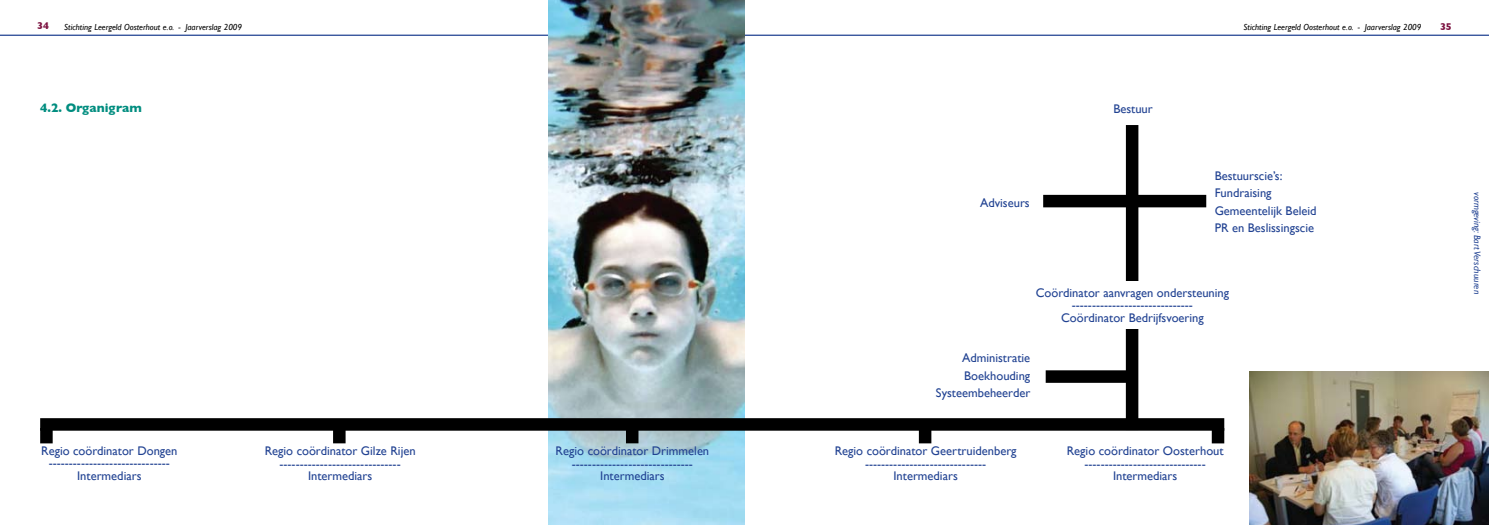
<style>
.page{position:relative;width:1489px;height:525px;background:#fff}
.page>*{position:absolute;margin:0;border:0;box-sizing:border-box;transform-origin:0 0}
.t1{font:12.5px/12.5px "Gill Sans";color:#214292;text-align:center}
.t2{font:700 12.5px "Gill Sans";color:#008d7f}
.t3{font:700 10px "Gill Sans";color:#7d1442}
.t4{font:italic 9.38px "Gill Sans";color:#214292}
.t5{font:italic 8.75px "Gill Sans";color:#000}
</style>
<div class="page">
<hr style="left:0;top:35px;width:1488px;height:1px;background:#214292">
<img style="left:548px;top:0;width:196px;height:524px">
<img style="left:1249px;top:371px;width:239px;height:153px">
<div style="left:1125px;top:125px;width:13px;height:175px;background:#000"></div>
<div style="left:1043px;top:195px;width:163px;height:12px;background:#000"></div>
<div style="left:1125px;top:313px;width:13px;height:117px;background:#000"></div>
<div style="left:40px;top:418px;width:1184px;height:12px;background:#000"></div>
<div style="left:1045px;top:370px;width:90px;height:12px;background:#000"></div>
<div style="left:1034px;top:281px;width:196px;height:47px;background:#fff"></div>
<div style="left:1211px;top:428px;width:13px;height:15px;background:#000"></div>
<div style="left:626px;top:428px;width:12px;height:15px;background:#000"></div>
<div style="left:333px;top:428px;width:12px;height:15px;background:#000"></div>
<div style="left:918px;top:428px;width:13px;height:15px;background:#000"></div>
<div style="left:40px;top:428px;width:13px;height:15px;background:#000"></div>
<p class="t3" style="left:37px;top:20px;width:13px">34</p>
<p class="t5" style="left:64px;top:22px;width:179px">Stichting Leergeld Oosterhout e.o. - Jaarverslag 2009</p>
<p class="t5" style="left:1243px;top:22px;width:179px">Stichting Leergeld Oosterhout e.o. - Jaarverslag 2009</p>
<p class="t3" style="left:1439px;top:21px;width:13px">35</p>
<p class="t2" style="left:40px;top:100px;width:103px">4.2. Organigram</p>
<p class="t1" style="left:980px;top:196px;width:51px">Adviseurs</p>
<p class="t1" style="left:1113px;top:103px;width:41px">Bestuur</p>
<p class="t1" style="left:1214px;top:166px;width:103px;line-height:17.5px;text-align:left">Bestuurscie’s:<br>Fundraising<br>Gemeentelijk Beleid<br>PR en Beslissingscie</p>
<p class="t1" style="left:1035px;top:286px;width:195px">Coördinator aanvragen ondersteuning ------------------------------<br>Coördinator Bedrijfsvoering</p>
<p class="t1" style="left:935px;top:349px;width:96px;line-height:17.5px;text-align:right">Administratie<br>Boekhouding<br>Systeembeheerder</p>
<p class="t1" style="left:41px;top:444px;width:138px">Regio coördinator Dongen ------------------------------<br>Intermediars</p>
<p class="t1" style="left:265px;top:444px;width:152px">Regio coördinator Gilze Rijen ------------------------------<br>Intermediars</p>
<p class="t1" style="left:555px;top:444px;width:155px">Regio coördinator Drimmelen ------------------------------<br>Intermediars</p>
<p class="t1" style="left:834px;top:444px;width:183px">Regio coördinator Geertruidenberg ------------------------------<br>Intermediars</p>
<p class="t1" style="left:1066px;top:444px;width:158px">Regio coördinator Oosterhout ------------------------------<br>Intermediars</p>
<p class="t4" style="left:1482px;top:192px;width:103px;rotate:90deg">vormgeving: Bart Verschuuren</p>
</div>
